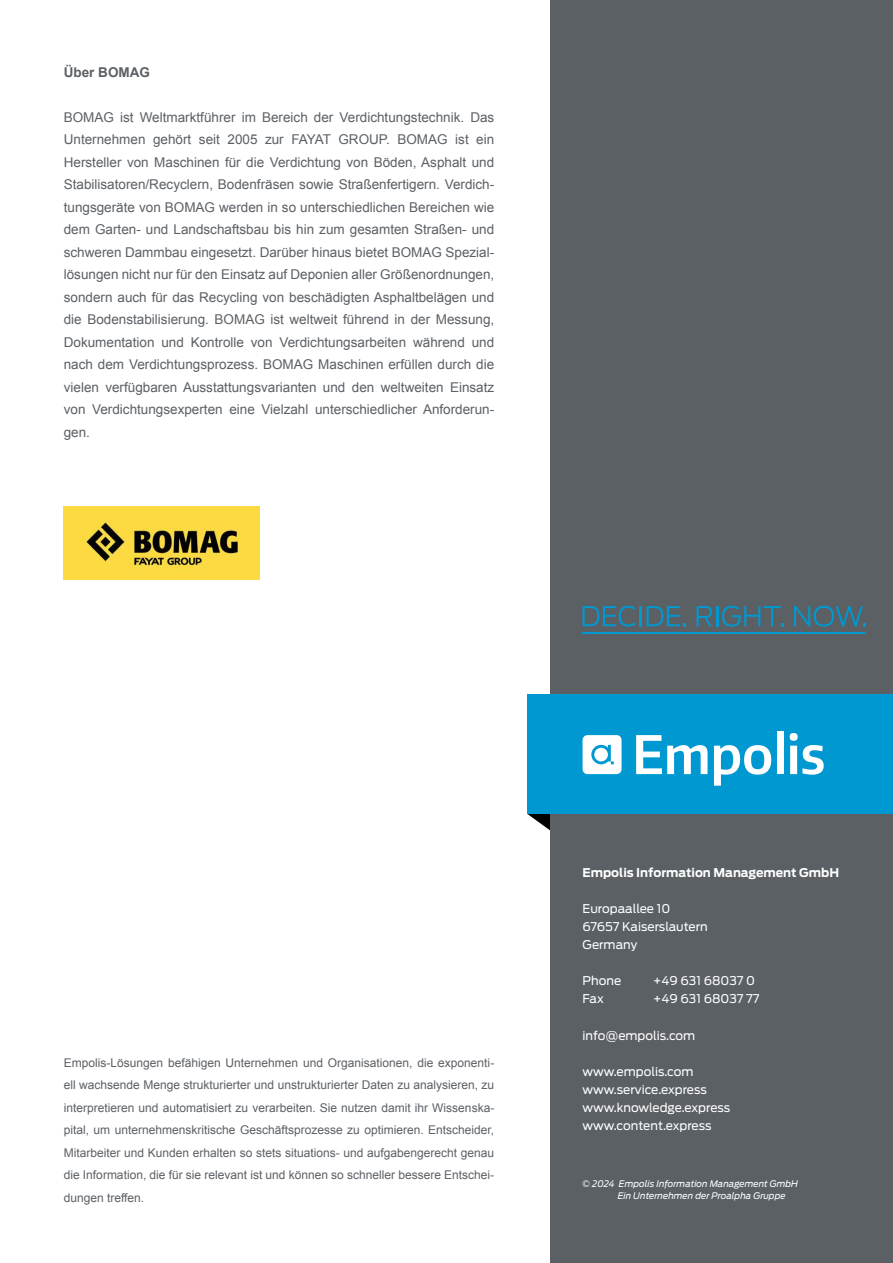
<style>
.page{position:relative;width:893px;height:1263px;background:#fff}
.page>*{position:absolute;margin:0;border:0;box-sizing:border-box;transform-origin:0 0}
.t1{font:13.5px/22.5px "Arial";color:#5b6065;text-align:justify}
.t2{font:700 13.5px "Arial";color:#5b6065}
.t3{font:12px/22.5px "Arial";color:#5b6065;text-align:justify}
.t4{font:12px/18px "Antenna";color:#fff}
.t5{font:700 12px "Antenna";color:#fff}
.t6{font:italic 9px/12px "Antenna";color:#fff}
</style>
<div class="page">
<svg style="left:527px;top:814px;width:24px;height:17px"></svg>
<div style="left:551px;top:0;width:342px;height:1263px;background:#5b6065"></div>
<div style="left:527px;top:695px;width:366px;height:119px;background:#0098d1"></div>
<svg style="left:583px;top:606px;width:53px;height:20px"></svg>
<hr style="left:639px;top:606px;width:3px;height:20px;background:#0098d1">
<svg style="left:646px;top:606px;width:40px;height:20px"></svg>
<svg style="left:697px;top:606px;width:15px;height:20px"></svg>
<hr style="left:716px;top:606px;width:2px;height:20px;background:#0098d1">
<svg style="left:722px;top:606px;width:62px;height:20px"></svg>
<svg style="left:794px;top:606px;width:72px;height:20px"></svg>
<hr style="left:583px;top:632px;width:283px;height:2px;background:#0098d1">
<img style="left:64px;top:506px;width:195px;height:73px">
<svg style="left:583px;top:735px;width:39px;height:39px;background:#daf0f8"></svg>
<svg style="left:636px;top:735px;width:71px;height:39px"></svg>
<svg style="left:714px;top:745px;width:57px;height:41px"></svg>
<div style="left:777px;top:731px;width:6px;height:43px;background:#fff"></div>
<svg style="left:790px;top:733px;width:34px;height:42px"></svg>
<p class="t2" style="left:64px;top:64px;width:88px">Über BOMAG</p>
<p class="t1" style="left:64px;top:106px;width:432px">BOMAG ist Weltmarktführer im Bereich der Verdichtungstechnik. Das Unternehmen gehört seit 2005 zur FAYAT GROUP. BOMAG ist ein Hersteller von Maschinen für die Verdichtung von Böden, Asphalt und Stabilisatoren/Recyclern, Bodenfräsen sowie Straßenfertigern. Verdich&shy;tungsgeräte von BOMAG werden in so unterschiedlichen Bereichen wie dem Garten- und Landschaftsbau bis hin zum gesamten Straßen- und schweren Dammbau eingesetzt. Darüber hinaus bietet BOMAG Spezial&shy;lösungen nicht nur für den Einsatz auf Deponien aller Größenordnungen, sondern auch für das Recycling von beschädigten Asphaltbelägen und die Bodenstabilisierung. BOMAG ist weltweit führend in der Messung, Dokumentation und Kontrolle von Verdichtungsarbeiten während und nach dem Verdichtungsprozess. BOMAG Maschinen erfüllen durch die vielen verfügbaren Ausstattungsvarianten und den weltweiten Einsatz von Verdichtungsexperten eine Vielzahl unterschiedlicher Anforderun&shy;gen.</p>
<p class="t3" style="left:64px;top:1051px;width:432px">Empolis-Lösungen befähigen Unternehmen und Organisationen, die exponenti&shy;ell wachsende Menge strukturierter und unstrukturierter Daten zu analysieren, zu interpretieren und automatisiert zu verarbeiten. Sie nutzen damit ihr Wissenska&shy;pital, um unternehmenskritische Geschäftsprozesse zu optimieren. Entscheider, Mitarbeiter und Kunden erhalten so stets situations- und aufgabengerecht genau die Information, die für sie relevant ist und können so schneller bessere Entschei&shy;dungen treffen.</p>
<p class="t5" style="left:583px;top:866px;width:258px">Empolis Information Management GmbH</p>
<p class="t4" style="left:583px;top:900px;width:127px">Europaallee 10<br>67657 Kaiserslautern<br>Germany</p>
<p class="t4" style="left:583px;top:972px;width:40px">Phone</p>
<p class="t4" style="left:653px;top:972px;width:104px">+49 631 68037 0</p>
<p class="t4" style="left:583px;top:990px;width:23px">Fax</p>
<p class="t4" style="left:653px;top:990px;width:108px">+49 631 68037 77</p>
<p class="t4" style="left:583px;top:1026px;width:114px">info@empolis.com</p>
<p class="t4" style="left:583px;top:1062px;width:149px">www.empolis.com www.service.express www.knowledge.express www.content.express</p>
<p class="t6" style="left:618px;top:1177px;width:182px;text-indent:-35px">© 2024 Empolis Information Management GmbH<br>Ein Unternehmen der Proalpha Gruppe</p>
</div>
